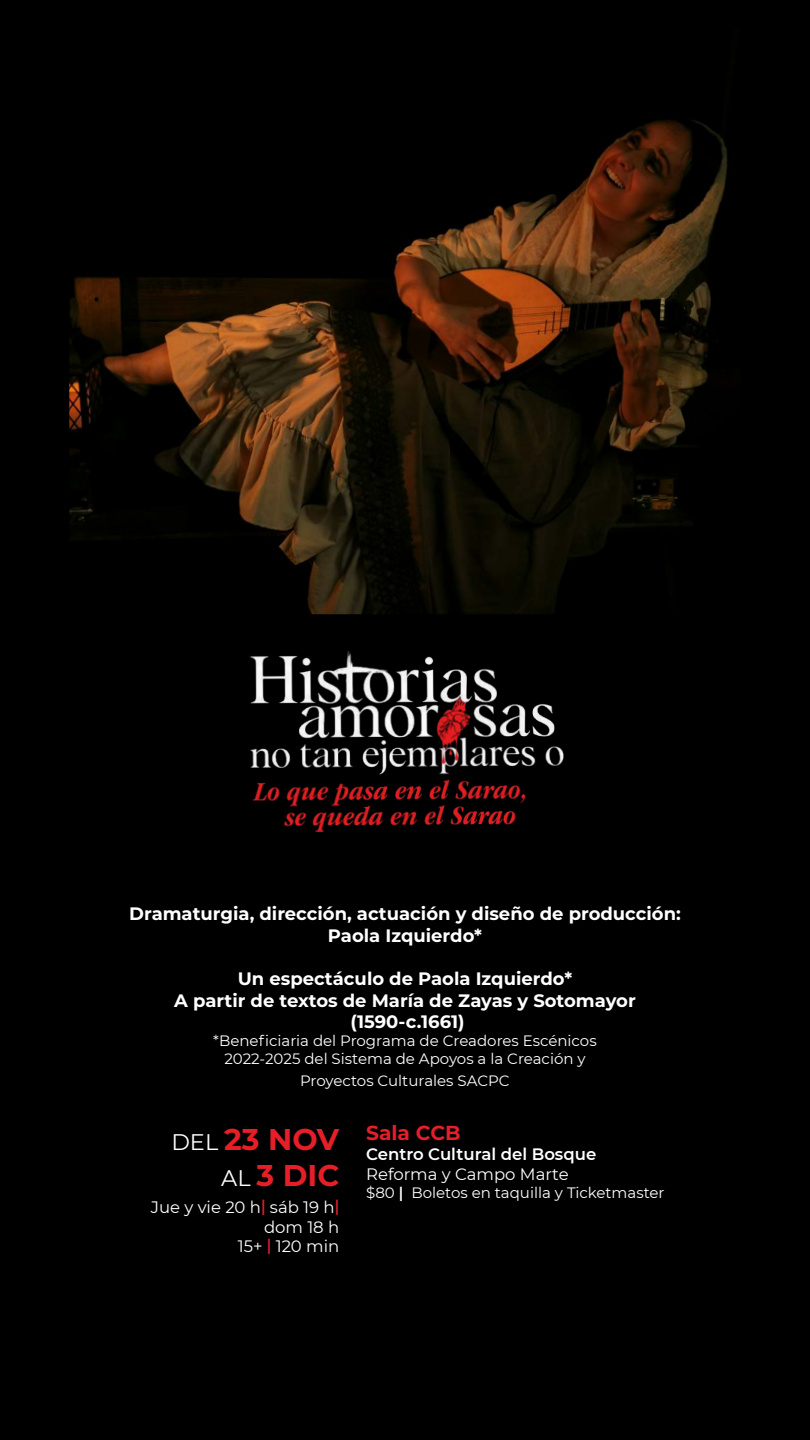
<style>
.page{position:relative;width:810px;height:1440px;background:#000}
.page>*{position:absolute;margin:0;border:0;box-sizing:border-box;transform-origin:0 0}
.t1{font:700 30px/36px "Montserrat";color:#e61e28;text-align:right}
.t2{font:700 20.25px "Montserrat";color:#e61e28}
.t3{font:700 18px/21.6px "Montserrat";color:#fff;text-align:center}
.t4{font:16.5px/19.8px "Montserrat";color:#fff;text-align:right}
.t5{font:600 16.5px "Montserrat";color:#fff}
.t6{font:15px/18px "Montserrat";color:#fff;text-align:center}
.s1{font-weight:400;font-size:22.5px;color:#fff}
.s2{font-weight:500;color:#e61e28}
.s3{font-weight:600}
</style>
<div class="page">
<img style="left:69px;top:28px;width:672px;height:586px">
<img style="left:242px;top:645px;width:326px;height:188px">
<p class="t3" style="left:129px;top:902px;width:553px">Dramaturgia, dirección, actuación y diseño de producción:<br>Paola Izquierdo*</p>
<p class="t3" style="left:174px;top:967px;width:463px">Un espectáculo de Paola Izquierdo*<br>A partir de textos de María de Zayas y Sotomayor (1590-c.1661)</p>
<p class="t6" style="left:213px;top:1031px;width:385px">*Beneficiaria del Programa de Creadores Escénicos<br>2022-2025 del Sistema de Apoyos a la Creación y</p>
<p class="t6" style="left:300px;top:1071px;width:211px">Proyectos Culturales SACPC</p>
<h1 class="t1" style="left:171px;top:1120px;width:169px"><span class="s1">DEL</span> 23 NOV<br><span class="s1">AL</span> 3 DIC</h1>
<p class="t4" style="left:151px;top:1196px;width:190px">Jue y vie 20 h<span class="s2">|</span> sáb 19 h<span class="s2">| </span>dom 18 h<br>15+ <span class="s2">|</span> 120 min</p>
<p class="t2" style="left:366px;top:1119px;width:96px">Sala CCB</p>
<p class="t5" style="left:366px;top:1143px;width:232px">Centro Cultural del Bosque</p>
<p class="t4" style="left:366px;top:1164px;width:204px">Reforma y Campo Marte</p>
<p class="t6" style="left:366px;top:1183px;width:300px">$80 <span class="s3">|</span> Boletos en taquilla y Ticketmaster</p>
</div>
